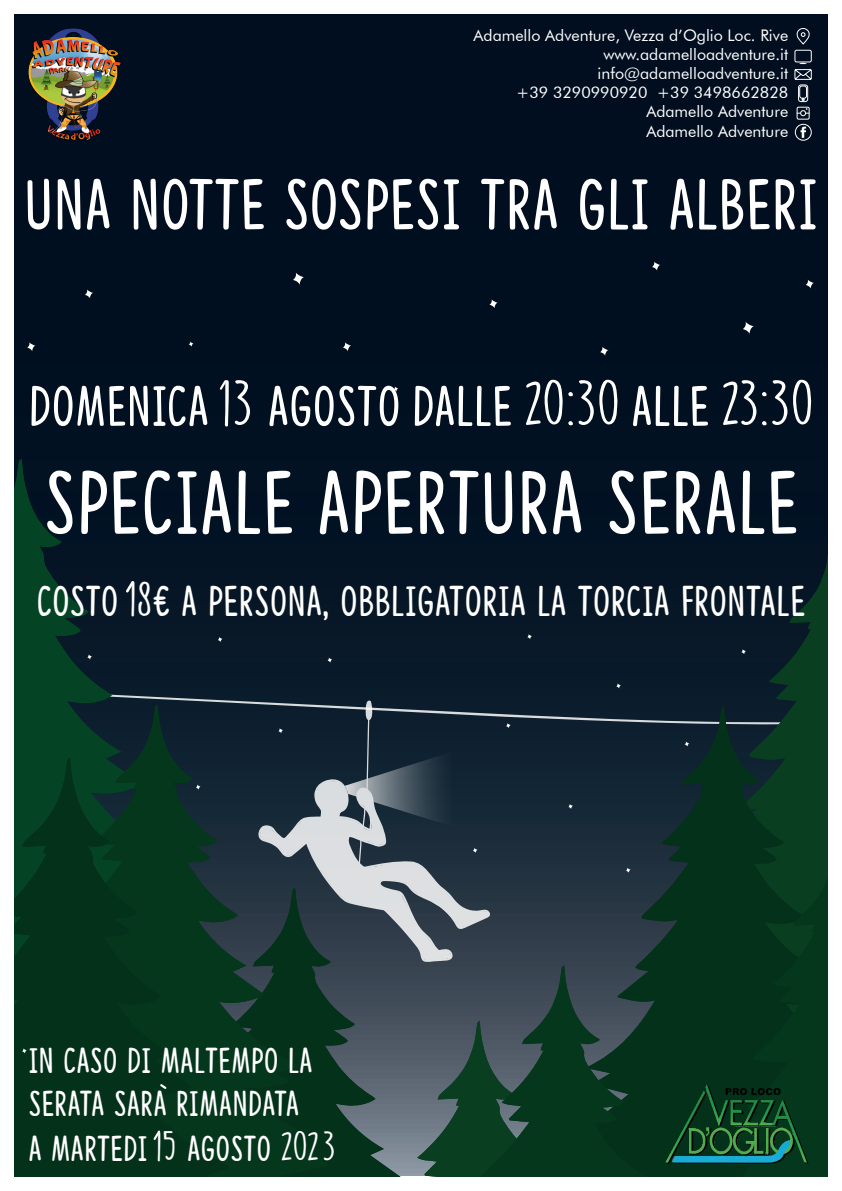
<style>
.page{position:relative;width:842px;height:1191px;background:#fff}
.page>*{position:absolute;margin:0;border:0;box-sizing:border-box;transform-origin:0 0}
.t1{font:90px "Congratulations DEMO";color:#fff}
.t2{font:72px "Congratulations DEMO";color:#fff}
.t3{font:57px "Congratulations DEMO";color:#fff}
.t4{font:43px "Congratulations DEMO";color:#fff}
.t5{font:36px "Congratulations DEMO";color:#fff}
.t6{font:16px "Futura BT";color:#fff}
.s1{font-family:"DK Lemon Yellow Sun"}
.s2{font-family:"DK Lemon Yellow Sun";font-size:37px}
</style>
<div class="page">
<div style="left:14px;top:14px;width:814px;height:1177px;background:#000f20"></div>
<div style="left:0;top:1176px;width:842px;height:15px;background:#fff"></div>
<div style="left:235px;top:677px;width:406px;height:48px;background:#091c2b"></div>
<svg style="left:348px;top:1020px;width:25px;height:156px;background:#38504e"></svg>
<svg style="left:14px;top:459px;width:221px;height:245px"></svg>
<svg style="left:14px;top:704px;width:334px;height:472px"></svg>
<svg style="left:641px;top:555px;width:187px;height:151px;fill:#081826"></svg>
<svg style="left:533px;top:706px;width:295px;height:259px;background:#152f32"></svg>
<svg style="left:645px;top:847px;width:183px;height:329px;background:#07341e"></svg>
<svg style="left:373px;top:965px;width:382px;height:211px;background:#24453c"></svg>
<svg style="left:14px;top:757px;width:272px;height:419px;background:#07341f"></svg>
<img style="left:28px;top:28px;width:93px;height:113px">
<img style="left:663px;top:1080px;width:147px;height:87px">
<svg style="left:796px;top:28px;width:14px;height:17px"></svg>
<div style="left:795px;top:124px;width:17px;height:17px;border:1px solid #fffcfc;border-radius:50%"></div>
<svg style="left:800px;top:127px;width:6px;height:11px"></svg>
<div style="left:794px;top:50px;width:18px;height:12px;border:1px solid #fffcfc;border-radius:2px"></div>
<svg style="left:794px;top:63px;width:18px;height:57px"></svg>
<svg style="left:124px;top:578px;width:12px;height:17px"></svg>
<svg style="left:152px;top:1128px;width:10px;height:14px"></svg>
<svg style="left:158px;top:1082px;width:10px;height:9px"></svg>
<svg style="left:219px;top:380px;width:8px;height:10px"></svg>
<svg style="left:489px;top:299px;width:9px;height:9px"></svg>
<svg style="left:652px;top:262px;width:8px;height:9px"></svg>
<svg style="left:685px;top:741px;width:4px;height:6px"></svg>
<svg style="left:741px;top:649px;width:5px;height:6px"></svg>
<svg style="left:27px;top:342px;width:9px;height:9px"></svg>
<svg style="left:293px;top:273px;width:11px;height:13px"></svg>
<svg style="left:22px;top:1048px;width:5px;height:6px"></svg>
<svg style="left:394px;top:386px;width:4px;height:6px"></svg>
<svg style="left:343px;top:342px;width:8px;height:9px"></svg>
<svg style="left:743px;top:322px;width:11px;height:13px"></svg>
<svg style="left:600px;top:347px;width:9px;height:9px"></svg>
<svg style="left:85px;top:289px;width:8px;height:9px"></svg>
<svg style="left:189px;top:341px;width:5px;height:6px"></svg>
<svg style="left:806px;top:279px;width:8px;height:10px"></svg>
<svg style="left:328px;top:657px;width:4px;height:6px"></svg>
<svg style="left:616px;top:683px;width:5px;height:6px"></svg>
<svg style="left:527px;top:634px;width:5px;height:6px"></svg>
<svg style="left:196px;top:784px;width:5px;height:6px"></svg>
<svg style="left:568px;top:804px;width:5px;height:5px"></svg>
<svg style="left:218px;top:637px;width:5px;height:5px"></svg>
<svg style="left:626px;top:867px;width:5px;height:6px"></svg>
<svg style="left:506px;top:723px;width:5px;height:5px"></svg>
<svg style="left:257px;top:700px;width:233px;height:263px;background:#43515c"></svg>
<svg style="left:87px;top:654px;width:5px;height:6px"></svg>
<p class="t6" style="left:474px;top:25px;width:316px">Adamello Adventure, Vezza d’Oglio Loc. Rive</p>
<p class="t6" style="left:603px;top:44px;width:186px">www.adamelloadventure.it</p>
<p class="t6" style="left:598px;top:63px;width:192px">info@adamelloadventure.it</p>
<p class="t6" style="left:516px;top:83px;width:274px">+39 3290990920 +39 3498662828</p>
<p class="t6" style="left:646px;top:102px;width:143px">Adamello Adventure</p>
<p class="t6" style="left:646px;top:121px;width:143px">Adamello Adventure</p>
<p class="t2" style="left:24px;top:168px;width:796px">UNA NOTTE SOSPESI TRA GLI ALBERI</p>
<p class="t3" style="left:28px;top:377px;width:787px">DOMENICA <span class="s1">13</span> AGOSTO DALLE <span class="s1">20:30</span> ALLE <span class="s1">23:30</span></p>
<p class="t1" style="left:44px;top:456px;width:756px">SPECIALE APERTURA SERALE</p>
<p class="t4" style="left:37px;top:579px;width:770px">COSTO <span class="s1">18</span>€ A PERSONA, OBBLIGATORIA LA TORCIA FRONTALE</p>
<p class="t5" style="left:28px;top:1042px;width:286px">IN CASO DI MALTEMPO LA</p>
<p class="t5" style="left:28px;top:1085px;width:273px">SERATA SARA RIMANDATA</p>
<p class="t5" style="left:28px;top:1129px;width:309px">A MARTEDI <span class="s1">15</span> AGOSTO <span class="s2">2023</span></p>
</div>
